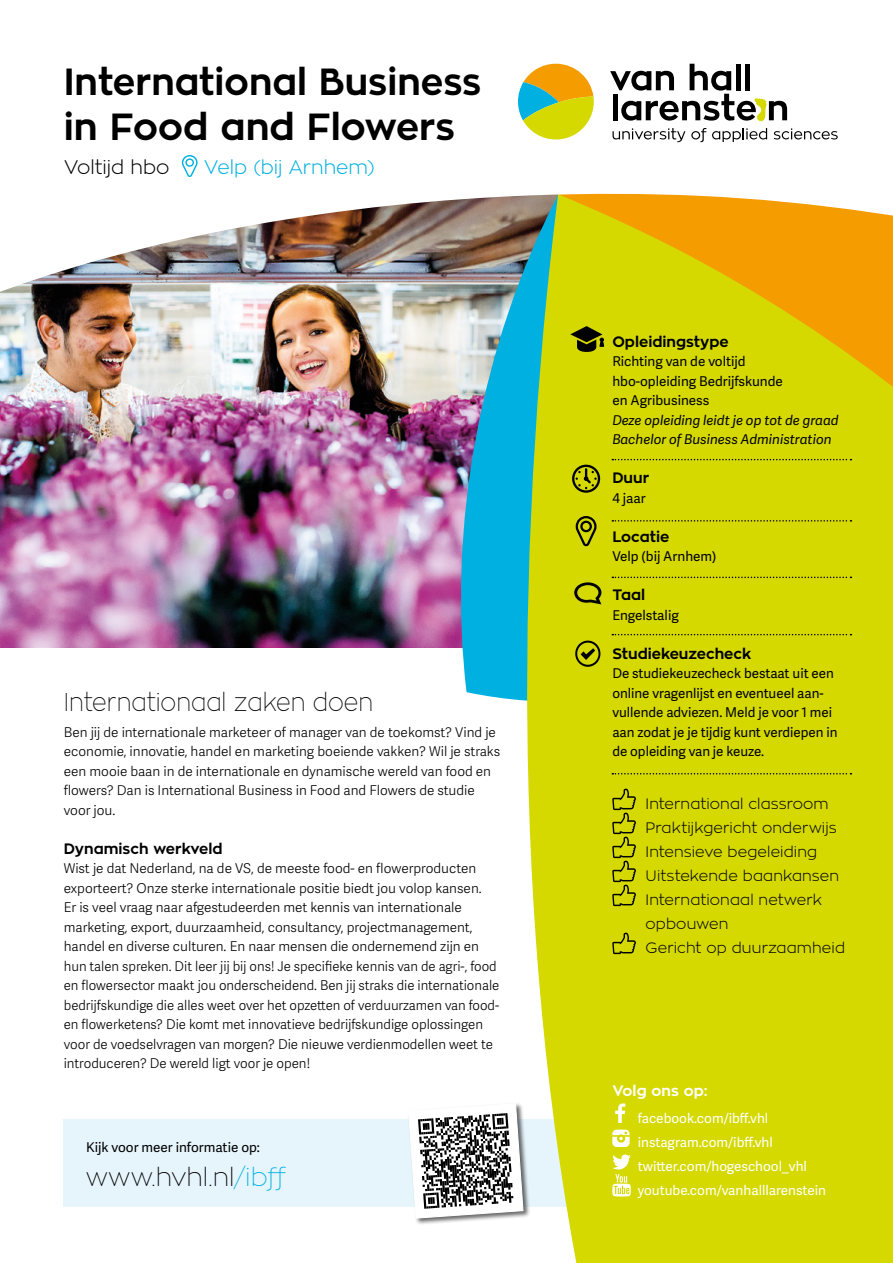
<style>
.page{position:relative;width:893px;height:1263px;background:#fff}
.page>*{position:absolute;margin:0;border:0;box-sizing:border-box;transform-origin:0 0}
.t1{font:700 37.5px/45px "Zona Pro";color:#000}
.t2{font:100 25.5px "Zona Pro";color:#000;scale:.9 1}
.t3{font:100 25.5px "Zona Pro";color:#000}
.t4{font:300 19.5px "Zona Pro";color:#00b0e0}
.t5{font:300 19.5px "Zona Pro";color:#000}
.t6{font:300 15px/24px "Zona Pro";letter-spacing:.01em;color:#000}
.t7{font:700 15px "Zona Pro";color:#000}
.t8{font:700 15px "Zona Pro";color:#fff}
.t9{font:300 13.5px/19.5px "Adelle Sans";color:#000}
.t10{font:13.5px/19.5px "Adelle Sans";color:#000}
.t11{font:13.5px/24px "Adelle Sans";color:#fff}
.t12{font:italic 13.5px/19.5px "Adelle Sans";color:#000}
.s1{color:#00b0e0}
</style>
<div class="page">
<img style="left:0;top:301px;width:447px;height:346px">
<div style="left:64px;top:1119px;width:520px;height:88px;background:#e6f5fc"></div>
<svg style="left:447px;top:404px;width:62px;height:295px;background:#3da1d0"></svg>
<svg style="left:509px;top:404px;width:384px;height:859px;background:#d2da11"></svg>
<svg style="left:391px;top:301px;width:502px;height:103px;background:#c5ce42"></svg>
<img style="left:0;top:63px;width:893px;height:238px">
<svg style="left:612px;top:789px;width:24px;height:117px;background:#aaad00"></svg>
<svg style="left:612px;top:933px;width:24px;height:21px"></svg>
<svg style="left:518px;top:64px;width:76px;height:75px"></svg>
<svg style="left:612px;top:128px;width:73px;height:14px"></svg>
<svg style="left:691px;top:128px;width:15px;height:14px"></svg>
<svg style="left:712px;top:128px;width:55px;height:14px"></svg>
<svg style="left:774px;top:128px;width:64px;height:11px"></svg>
<svg style="left:610px;top:64px;width:177px;height:57px"></svg>
<svg style="left:570px;top:326px;width:34px;height:26px"></svg>
<svg style="left:612px;top:459px;width:239px;height:1px"></svg>
<svg style="left:612px;top:520px;width:239px;height:2px"></svg>
<svg style="left:612px;top:577px;width:239px;height:1px"></svg>
<svg style="left:612px;top:634px;width:239px;height:1px"></svg>
<svg style="left:612px;top:773px;width:239px;height:1px"></svg>
<svg style="left:574px;top:641px;width:28px;height:26px"></svg>
<svg style="left:572px;top:465px;width:28px;height:28px"></svg>
<svg style="left:574px;top:515px;width:24px;height:33px"></svg>
<svg style="left:574px;top:582px;width:27px;height:22px"></svg>
<svg style="left:615px;top:1103px;width:10px;height:20px"></svg>
<svg style="left:612px;top:1129px;width:18px;height:18px"></svg>
<svg style="left:612px;top:1154px;width:19px;height:42px"></svg>
<svg style="left:181px;top:154px;width:18px;height:24px"></svg>
<div style="left:407px;top:1102px;width:123px;height:123px;background:#000;opacity:.6"></div>
<svg style="left:407px;top:1102px;width:117px;height:117px"></svg>
<h1 class="t1" style="left:64px;top:60px;width:419px">International Business in Food and Flowers</h1>
<h3 class="t5" style="left:64px;top:155px;width:107px">Voltijd hbo</h3>
<h3 class="t4" style="left:204px;top:155px;width:172px">Velp (bij Arnhem)</h3>
<h2 class="t2" style="left:64px;top:686px;width:345px">Internationaal zaken doen</h2>
<p class="t9" style="left:64px;top:722px;width:438px">Ben jij de internationale marketeer of manager van de toekomst? Vind je economie, innovatie, handel en marketing boeiende vakken? Wil je straks een mooie baan in de internationale en dynamische wereld van food en flowers? Dan is International Business in Food and Flowers de studie voor jou.</p>
<p class="t7" style="left:64px;top:838px;width:160px">Dynamisch werkveld</p>
<p class="t9" style="left:64px;top:858px;width:437px">Wist je dat Nederland, na de VS, de meeste food- en flowerproducten exporteert? Onze sterke internationale positie biedt jou volop kansen.<br>Er is veel vraag naar afgestudeerden met kennis van internationale marketing, export, duurzaamheid, consultancy, projectmanagement, handel en diverse culturen. En naar mensen die ondernemend zijn en hun talen spreken. Dit leer jij bij ons! Je specifieke kennis van de agri-, food en flowersector maakt jou onderscheidend. Ben jij straks die internationale bedrijfskundige die alles weet over het opzetten of verduurzamen van food&shy;en flowerketens? Die komt met innovatieve bedrijfskundige oplossingen voor de voedselvragen van morgen? Die nieuwe verdienmodellen weet te introduceren? De wereld ligt voor je open!</p>
<p class="t10" style="left:86px;top:1137px;width:175px">Kijk voor meer informatie op:</p>
<h2 class="t3" style="left:86px;top:1161px;width:202px">www.hvhl.nl<span class="s1">/ibff</span></h2>
<p class="t7" style="left:612px;top:331px;width:118px">Opleidingstype</p>
<p class="t10" style="left:612px;top:351px;width:172px">Richting van de voltijd hbo-opleiding Bedrijfskunde en Agribusiness</p>
<p class="t12" style="left:612px;top:409px;width:228px">Deze opleiding leidt je op tot de graad<br>Bachelor of Business Administration</p>
<p class="t7" style="left:612px;top:468px;width:38px">Duur</p>
<p class="t10" style="left:612px;top:488px;width:35px">4 jaar</p>
<p class="t7" style="left:612px;top:526px;width:59px">Locatie</p>
<p class="t10" style="left:612px;top:546px;width:106px">Velp (bij Arnhem)</p>
<p class="t7" style="left:612px;top:585px;width:35px">Taal</p>
<p class="t10" style="left:612px;top:605px;width:68px">Engelstalig</p>
<p class="t7" style="left:612px;top:643px;width:140px">Studiekeuzecheck</p>
<p class="t10" style="left:612px;top:663px;width:227px">De studiekeuzecheck bestaat uit een online vragenlijst en eventueel aan&shy;vullende adviezen. Meld je voor 1 mei aan zodat je je tijdig kunt verdiepen in de opleiding van je keuze.</p>
<p class="t6" style="left:646px;top:791px;width:201px">International classroom<br>Praktijkgericht onderwijs<br>Intensieve begeleiding<br>Uitstekende baankansen<br>Internationaal netwerk opbouwen<br>Gericht op duurzaamheid</p>
<p class="t8" style="left:612px;top:1081px;width:97px">Volg ons op:</p>
<p class="t11" style="left:638px;top:1106px;width:190px">facebook.com/ibff.vhl instagram.com/ibff.vhl twitter.com/hogeschool_vhl youtube.com/vanhalllarenstein</p>
</div>
